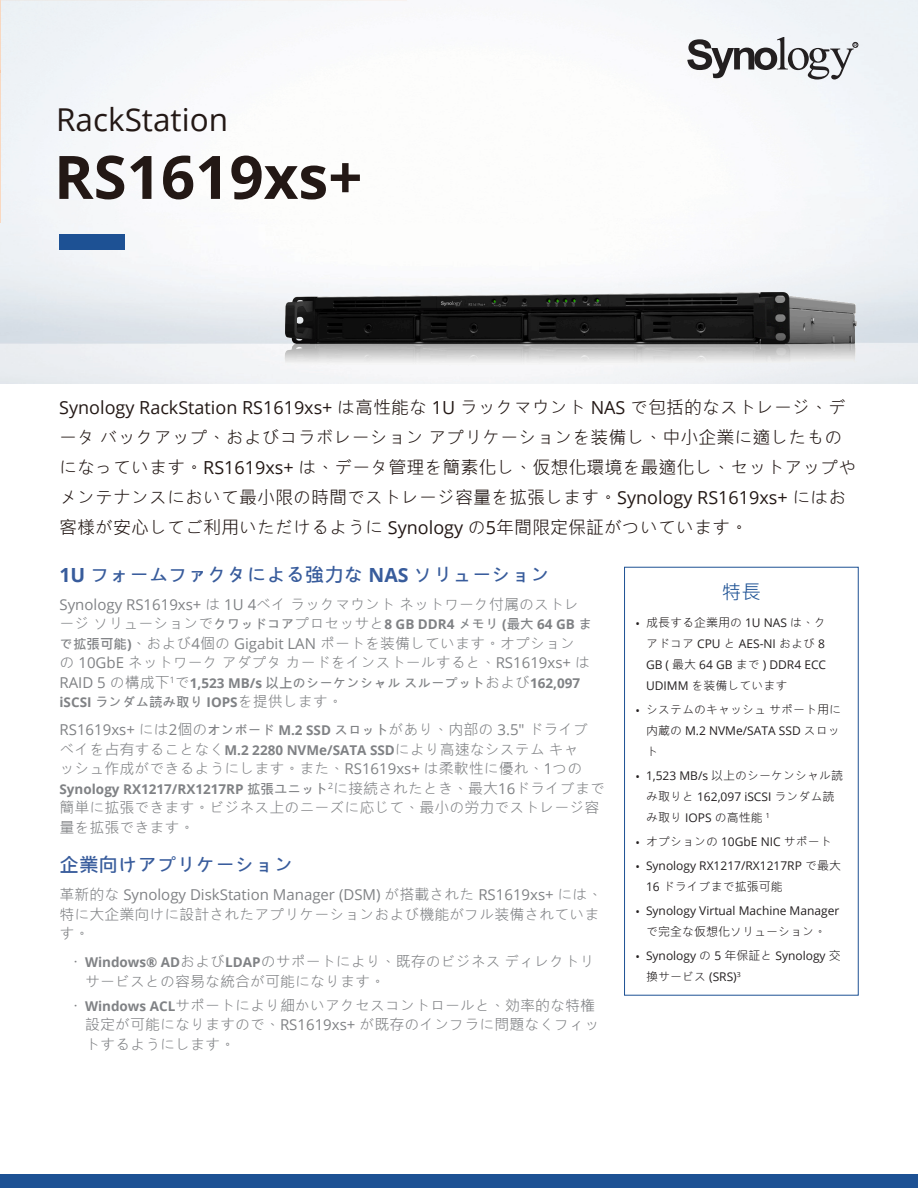
<style>
.page{position:relative;width:918px;height:1188px;background:#fff}
.page>*{position:absolute;margin:0;border:0;box-sizing:border-box;transform-origin:0 0}
.Model_Name{font:700 60px "Open Sans";color:#231815}
.Product_Type{font:31.5px "Open Sans";color:#231815}
.Chapter_Title_1{font:700 19.5px "Microsoft Jheng Hei";color:#385c9c}
.Selling_Title{font:19.5px "Microsoft Jheng Hei";color:#1d5194}
.Introduction{font:18px/30px "Microsoft Jheng Hei";color:#231815}
.Body_Content{font:15px/19.5px "Microsoft Jheng Hei";color:#808285}
.Body_Content-2{font:700 13.5px/19.5px "Open Sans";color:#808285}
.t1{font:12px/21px "Open Sans";color:#231f20}
.t2{font:12px/21px "Microsoft Jheng Hei";color:#231f20;text-align:justify}
.s1{font-family:"Open Sans"}
.s2{font-weight:700;font-size:13.5px}
.s3{font-family:"Open Sans";font-weight:700;font-size:13.5px}
.s4{font-weight:400;font-size:15px}
.s5{font-family:"Microsoft Jheng Hei";font-weight:400;font-size:15px}
.s6{font-family:"Microsoft Jheng Hei"}
.s7{font-family:"MS Mincho"}
</style>
<div class="page">
<div style="left:0;top:1174px;width:918px;height:14px;background:#1d5194"></div>
<img style="left:1px;top:0;width:917px;height:383px">
<svg style="left:687px;top:37px;width:171px;height:43px"></svg>
<div style="left:59px;top:234px;width:66px;height:16px;background:#1d5194"></div>
<div style="left:624px;top:567px;width:234px;height:428px;border:1px solid #1d5194"></div>
<img style="left:282px;top:293px;width:577px;height:91px">
<p class="Product_Type" style="left:56px;top:98px;width:173px">RackStation</p>
<p class="Model_Name" style="left:54px;top:135px;width:310px">RS1619xs+</p>
<p class="Introduction" style="left:59px;top:392px;width:799px"><span class="s1">Synology RackStation RS1619xs+</span> は高性能な <span class="s1">1U</span> ラックマウント <span class="s1">NAS</span> で包括的なストレージ、データバックアップ、およびコラボレーションアプリケーションを装備し、中小企業に適したものになっています。<span class="s1">RS1619xs+</span> は、データ管理を簡素化し、仮想化環境を最適化し、セットアップやメンテナンスにおいて最小限の時間でストレージ容量を拡張します。<span class="s1">Synology RS1619xs+</span> にはお客様が安心してご利用いただけるように <span class="s1">Synology</span> の<span class="s1">5</span>年間限定保証がついています。</p>
<p class="Chapter_Title_1" style="left:60px;top:562px;width:492px"><span class="s1">1U</span> フォームファクタによる強力な <span class="s1">NAS</span> ソリューション</p>
<p class="Body_Content" style="left:60px;top:595px;width:534px"><span class="s1">Synology RS1619xs+</span> は <span class="s1">1U 4</span>ベイラックマウントネットワーク付属のストレージソリューションで<span class="s2">クワッドコア</span>プロセッサと<span class="s3">8 GB DDR4</span> <span class="s2">メモリ</span> <span class="s3">(</span><span class="s2">最大</span> <span class="s3">64 GB</span> <span class="s2">まで拡張可能</span><span class="s3">)</span>、および<span class="s1">4</span>個の <span class="s1">Gigabit LAN</span> ポートを装備しています。オプションの <span class="s1">10GbE</span> ネットワークアダプタカードをインストールすると、<span class="s1">RS1619xs+</span> は</p>
<p class="Body_Content-2" style="left:60px;top:673px;width:522px"><span class="s4">RAID 5</span> <span class="s5">の構成下</span><sup>1</sup><span class="s5">で</span>1,523 MB/s <span class="s6">以上のシーケンシャルスループット</span><span class="s5">および</span>162,097 iSCSI <span class="s6">ランダム読み取り</span> IOPS<span class="s5">を提供します。</span></p>
<p class="Body_Content" style="left:60px;top:720px;width:530px"><span class="s1">RS1619xs+</span> には<span class="s1">2</span>個の<span class="s2">オンボード</span> <span class="s3">M.2 SSD</span> <span class="s2">スロット</span>があり、内部の <span class="s1">3.5"</span> ドライブベイを占有することなく<span class="s3">M.2 2280 NVMe/SATA SSD</span>により高速なシステムキャッシュ作成ができるようにします。また、<span class="s1">RS1619xs+</span> は柔軟性に優れ、<span class="s1">1</span>つの</p>
<p class="Body_Content-2" style="left:60px;top:779px;width:547px">Synology RX1217/RX1217RP <span class="s6">拡張ユニット</span><sup>2</sup><span class="s5">に接続されたとき、最大</span><span class="s4">16</span><span class="s5">ドライブまで</span></p>
<p class="Body_Content" style="left:60px;top:798px;width:541px">簡単に拡張できます。ビジネス上のニーズに応じて、最小の労力でストレージ容量を拡張できます。</p>
<p class="Chapter_Title_1" style="left:60px;top:853px;width:236px">企業向けアプリケーション</p>
<p class="Body_Content" style="left:60px;top:885px;width:545px">革新的な <span class="s1">Synology DiskStation Manager (DSM)</span> が搭載された <span class="s1">RS1619xs+</span> には、特に大企業向けに設計されたアプリケーションおよび機能がフル装備されています。</p>
<p class="Body_Content" style="left:85px;top:952px;width:511px;text-indent:-13px"><span class="s7">•</span> <span class="s3">Windows® AD</span>および<span class="s3">LDAP</span>のサポートにより、既存のビジネスディレクトリサービスとの容易な統合が可能になります。</p>
<p class="Body_Content" style="left:85px;top:995px;width:516px;text-indent:-13px"><span class="s7">•</span> <span class="s3">Windows ACL</span>サポートにより細かいアクセスコントロールと、効率的な特権設定が可能になりますので、<span class="s1">RS1619xs+</span> が既存のインフラに問題なくフィットするようにします。</p>
<p class="Selling_Title" style="left:722px;top:579px;width:40px">特長</p>
<p class="t1" style="left:646px;top:612px;width:182px;text-align:justify;text-indent:-11px">• <span class="s6">成長する企業用の</span> 1U NAS <span class="s6">は、クアドコア</span> CPU <span class="s6">と</span> AES-NI <span class="s6">および</span> 8<br>GB ( <span class="s6">最大</span> 64 GB <span class="s6">まで</span> ) DDR4 ECC UDIMM <span class="s6">を装備しています</span></p>
<p class="t2" style="left:646px;top:699px;width:197px;text-indent:-11px"><span class="s1">•</span> システムのキャッシュサポート用に内蔵の <span class="s1">M.2 NVMe/SATA SSD</span> スロット</p>
<p class="t2" style="left:646px;top:765px;width:199px;text-align:left;text-indent:-11px"><span class="s1">• 1,523 MB/s</span> 以上のシーケンシャル読み取りと <span class="s1">162,097 iSCSI</span> ランダム読み取り <span class="s1">IOPS</span> の高性能 <sup>1</sup></p>
<p class="t2" style="left:635px;top:831px;width:198px"><span class="s1">•</span> オプションの <span class="s1">10GbE NIC</span> サポート</p>
<p class="t1" style="left:646px;top:855px;width:197px;text-indent:-11px">• Synology RX1217/RX1217RP <span class="s6">で最大<br></span>16 <span class="s6">ドライブまで拡張可能</span></p>
<p class="t1" style="left:635px;top:900px;width:206px;text-align:center">• Synology Virtual Machine Manager<span class="s6">で完全な仮想化ソリューション。</span></p>
<p class="t1" style="left:646px;top:945px;width:196px;text-indent:-11px">• Synology <span class="s6">の</span> 5 <span class="s6">年保証と</span> Synology <span class="s6">交換サービス</span> (SRS)<sup>3</sup></p>
</div>
